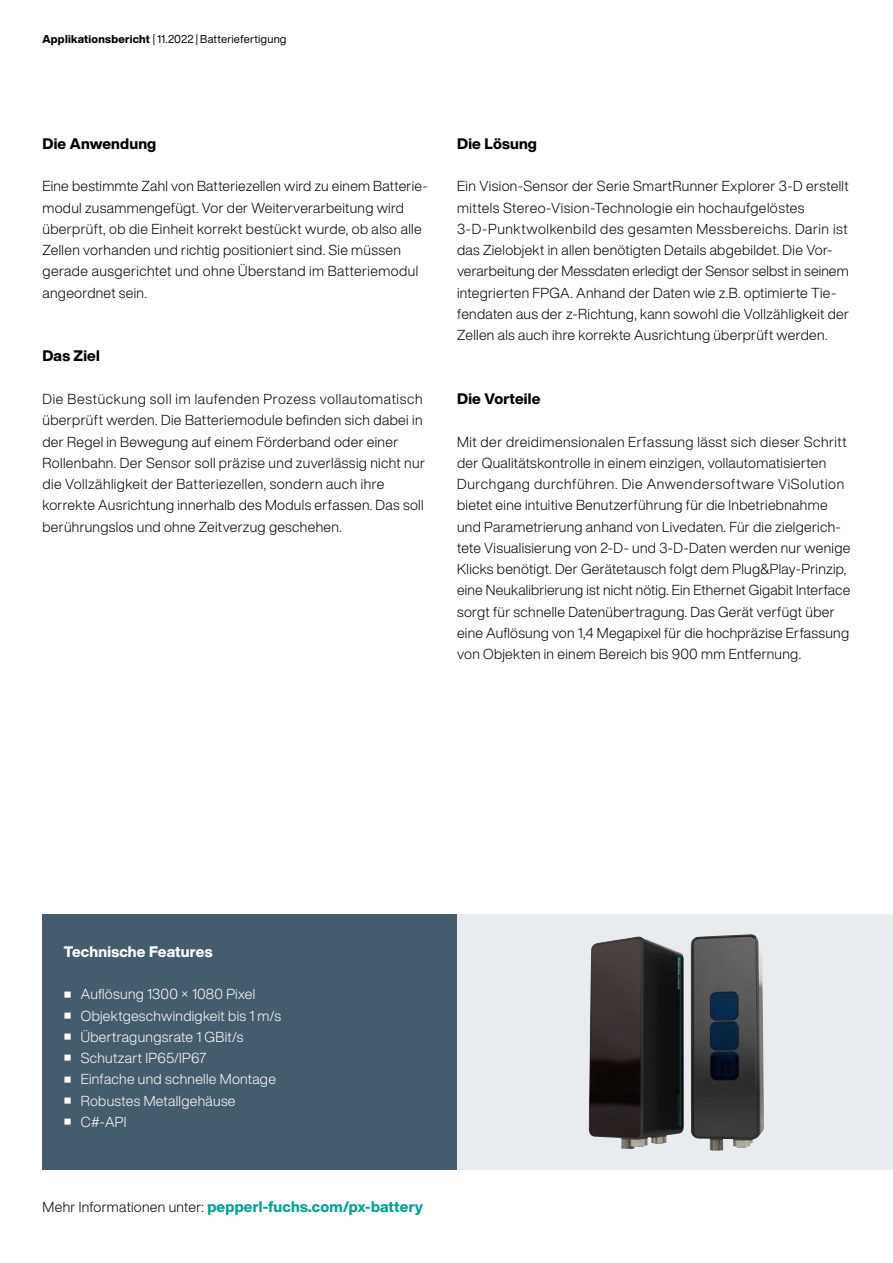
<style>
.page{position:relative;width:893px;height:1263px;background:#fff}
.page>*{position:absolute;margin:0;border:0;box-sizing:border-box;transform-origin:0 0}
.t1{font:800 15px "Helvetica Now Display";letter-spacing:.01em;color:#00a294}
.t2{font:800 15px "Helvetica Now Display";letter-spacing:.01em;color:#000}
.t3{font:800 15px "Helvetica Now Display";letter-spacing:.01em;color:#fff}
.t4{font:300 14.25px/21.3px "Helvetica Now Display";letter-spacing:.02em;color:#000}
.t5{font:300 14.25px "Helvetica Now Display";letter-spacing:.02em;color:#fff}
.t6{font:11.25px "Helvetica Now Display";letter-spacing:.015em;color:#000}
.s1{font-weight:800}
.s2{font-weight:300;font-size:14.25px;color:#000}
</style>
<div class="page">
<div style="left:457px;top:914px;width:436px;height:255px;background:#e9ecef"></div>
<img style="left:589px;top:934px;width:175px;height:217px">
<div style="left:43px;top:914px;width:414px;height:255px;background:#455c6d"></div>
<p class="t6" style="left:43px;top:31px;width:246px"><span class="s1">Applikationsbericht</span> | 11.2022 | Batteriefertigung</p>
<p class="t2" style="left:43px;top:133px;width:115px">Die Anwendung</p>
<p class="t4" style="left:43px;top:176px;width:387px">Eine bestimmte Zahl von Batteriezellen wird zu einem Batterie&shy;modul zusammengefügt. Vor der Weiterverarbeitung wird überprüft, ob die Einheit korrekt bestückt wurde, ob also alle Zellen vorhanden und richtig positioniert sind. Sie müssen gerade ausgerichtet und ohne Überstand im Batteriemodul angeordnet sein.</p>
<p class="t2" style="left:43px;top:346px;width:59px">Das Ziel</p>
<p class="t4" style="left:43px;top:388px;width:384px">Die Bestückung soll im laufenden Prozess vollautomatisch überprüft werden. Die Batteriemodule befinden sich dabei in der Regel in Bewegung auf einem Förderband oder einer Rollenbahn. Der Sensor soll präzise und zuverlässig nicht nur die Vollzähligkeit der Batteriezellen, sondern auch ihre korrekte Ausrichtung innerhalb des Moduls erfassen. Das soll berührungslos und ohne Zeitverzug geschehen.</p>
<p class="t2" style="left:457px;top:133px;width:81px">Die Lösung</p>
<p class="t4" style="left:457px;top:176px;width:393px">Ein Vision-Sensor der Serie SmartRunner Explorer 3-D erstellt mittels Stereo-Vision-Technologie ein hochaufgelöstes 3-D-Punktwolkenbild des gesamten Messbereichs. Darin ist das Zielobjekt in allen benötigten Details abgebildet. Die Vor&shy;verarbeitung der Messdaten erledigt der Sensor selbst in seinem integrierten FPGA. Anhand der Daten wie z.B. optimierte Tie&shy;fendaten aus der z-Richtung, kann sowohl die Vollzähligkeit der Zellen als auch ihre korrekte Ausrichtung überprüft werden.</p>
<p class="t2" style="left:457px;top:388px;width:85px">Die Vorteile</p>
<p class="t4" style="left:457px;top:431px;width:395px">Mit der dreidimensionalen Erfassung lässt sich dieser Schritt der Qualitätskontrolle in einem einzigen, vollautomatisierten Durchgang durchführen. Die Anwendersoftware ViSolution bietet eine intuitive Benutzerführung für die Inbetriebnahme und Parametrierung anhand von Livedaten. Für die zielgerich&shy;tete Visualisierung von 2-D- und 3-D-Daten werden nur wenige Klicks benötigt. Der Gerätetausch folgt dem Plug&amp;Play-Prinzip, eine Neukalibrierung ist nicht nötig. Ein Ethernet Gigabit Interface sorgt für schnelle Datenübertragung. Das Gerät verfügt über eine Auflösung von 1,4 Megapixel für die hochpräzise Erfassung von Objekten in einem Bereich bis 900 mm Entfernung.</p>
<p class="t3" style="left:64px;top:941px;width:150px">Technische Features</p>
<p class="t5" style="left:65px;top:984px;width:192px"><sup>■</sup> Auflösung 1300 × 1080 Pixel</p>
<p class="t5" style="left:65px;top:1006px;width:218px"><sup>■</sup> Objektgeschwindigkeit bis 1 m/s</p>
<p class="t5" style="left:65px;top:1027px;width:180px"><sup>■</sup> Übertragungsrate 1 GBit/s</p>
<p class="t5" style="left:65px;top:1048px;width:144px"><sup>■</sup> Schutzart IP65/IP67</p>
<p class="t5" style="left:65px;top:1070px;width:213px"><sup>■</sup> Einfache und schnelle Montage</p>
<p class="t5" style="left:65px;top:1091px;width:172px"><sup>■</sup> Robustes Metallgehäuse</p>
<p class="t5" style="left:65px;top:1112px;width:63px"><sup>■</sup> C#-API</p>
<p class="t1" style="left:43px;top:1196px;width:382px"><span class="s2">Mehr Informationen unter:</span> pepperl-fuchs.com/px-battery</p>
</div>
